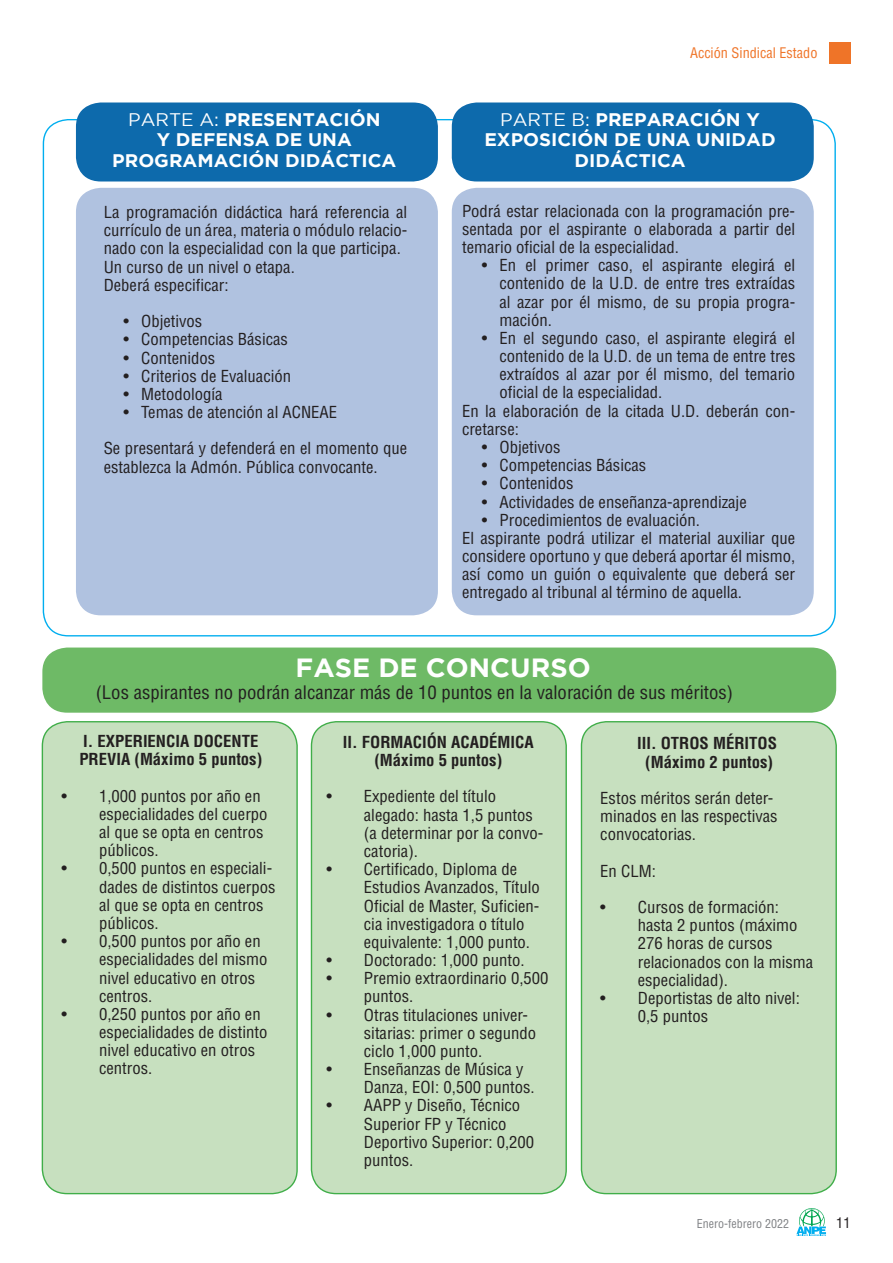
<style>
.page{position:relative;width:893px;height:1263px;background:#fff}
.page>*{position:absolute;margin:0;border:0;box-sizing:border-box;transform-origin:0 0}
.t1{font:700 26.25px "Gotham";color:#fff}
.t2{font:700 18.15px/20.2px "Gotham";color:#fff;text-align:center}
.t3{font:condensed 18.15px "Helvetica LT Std";color:#231f20}
.t4{font:condensed 16.2px/18.1px "Helvetica LT Std";color:#231f20}
.t5{font:700 condensed 16.2px/18.1px "Helvetica LT Std";color:#231f20;text-align:center}
.t6{font:condensed 14.25px "Helvetica";color:#ef7428}
.t7{font:condensed 14.25px "Helvetica";color:#231f20}
.t8{font:condensed 12px "Helvetica";color:#808285}
.s1{font-weight:400}
</style>
<div class="page">
<div style="left:829px;top:43px;width:21px;height:21px;background:#ef7428"></div>
<svg style="left:796px;top:1208px;width:30px;height:28px"></svg>
<div style="left:76px;top:102px;width:362px;height:79px;background:#0d6aac;border-radius:25px"></div>
<div style="left:452px;top:102px;width:362px;height:79px;background:#0d6aac;border-radius:25px"></div>
<div style="left:76px;top:188px;width:362px;height:427px;background:#b0c2e0;border-radius:25px"></div>
<div style="left:452px;top:188px;width:362px;height:427px;background:#b0c2e0;border-radius:25px"></div>
<div style="left:42px;top:647px;width:794px;height:66px;background:#6eba66;border-radius:25px"></div>
<div style="left:42px;top:722px;width:255px;height:471px;background:#c7e0bf;border-radius:25px"></div>
<div style="left:42px;top:721px;width:256px;height:473px;border:1px solid #40ae49;border-radius:25px"></div>
<div style="left:311px;top:722px;width:255px;height:471px;background:#c7e0bf;border-radius:25px"></div>
<div style="left:311px;top:721px;width:256px;height:473px;border:1px solid #40ae49;border-radius:25px"></div>
<div style="left:581px;top:722px;width:255px;height:471px;background:#c7e0bf;border-radius:25px"></div>
<div style="left:581px;top:721px;width:256px;height:473px;border:1px solid #40ae49;border-radius:25px"></div>
<p class="t6" style="left:690px;top:44px;width:129px">Acción Sindical Estado</p>
<p class="t2" style="left:112px;top:109px;width:286px"><span class="s1">PARTE A:</span> PRESENTACIÓN<br>Y DEFENSA DE UNA<br>PROGRAMACIÓN DIDÁCTICA</p>
<p class="t2" style="left:484px;top:109px;width:293px"><span class="s1">PARTE B:</span> PREPARACIÓN Y<br>EXPOSICIÓN DE UNA UNIDAD<br>DIDÁCTICA</p>
<p class="t4" style="left:104px;top:203px;width:305px">La programación didáctica hará referencia al currículo de un área, materia o módulo relacio&shy;nado con la especialidad con la que participa.<br>Un curso de un nivel o etapa.<br>Deberá especificar:</p>
<p class="t4" style="left:123px;top:312px;width:80px">• Objetivos</p>
<p class="t4" style="left:123px;top:330px;width:166px">• Competencias Básicas</p>
<p class="t4" style="left:123px;top:348px;width:93px">• Contenidos</p>
<p class="t4" style="left:123px;top:367px;width:169px">• Criterios de Evaluación</p>
<p class="t4" style="left:123px;top:385px;width:101px">• Metodología</p>
<p class="t4" style="left:123px;top:403px;width:215px">• Temas de atención al ACNEAE</p>
<p class="t4" style="left:104px;top:439px;width:305px">Se presentará y defenderá en el momento que establezca la Admón. Pública convocante.</p>
<p class="t4" style="left:462px;top:202px;width:335px;text-align:justify">Podrá estar relacionada con la programación pre&shy;sentada por el aspirante o elaborada a partir del temario oficial de la especialidad.</p>
<p class="t4" style="left:500px;top:256px;width:297px;text-align:justify;text-indent:-18px">• En el primer caso, el aspirante elegirá el contenido de la U.D. de entre tres extraídas al azar por él mismo, de su propia progra&shy;mación.</p>
<p class="t4" style="left:482px;top:329px;width:315px">• En el segundo caso, el aspirante elegirá el</p>
<p class="t4" style="left:500px;top:347px;width:297px">contenido de la U.D. de un tema de entre tres</p>
<p class="t4" style="left:500px;top:365px;width:297px">extraídos al azar por él mismo, del temario</p>
<p class="t4" style="left:500px;top:383px;width:164px">oficial de la especialidad.</p>
<p class="t4" style="left:462px;top:402px;width:335px">En la elaboración de la citada U.D. deberán con-</p>
<p class="t4" style="left:462px;top:420px;width:58px">cretarse:</p>
<p class="t4" style="left:482px;top:438px;width:80px">• Objetivos</p>
<p class="t4" style="left:482px;top:456px;width:166px">• Competencias Básicas</p>
<p class="t4" style="left:482px;top:474px;width:93px">• Contenidos</p>
<p class="t4" style="left:482px;top:492px;width:266px">• Actividades de enseñanza-aprendizaje</p>
<p class="t4" style="left:462px;top:511px;width:335px;text-indent:20px">• Procedimientos de evaluación.<br>El aspirante podrá utilizar el material auxiliar que considere oportuno y que deberá aportar él mismo, así como un guión o equivalente que deberá ser entregado al tribunal al término de aquella.</p>
<h1 class="t1" style="left:296px;top:653px;width:297px">FASE DE CONCURSO</h1>
<p class="t3" style="left:96px;top:680px;width:639px">(Los aspirantes no podrán alcanzar más de 10 puntos en la valoración de sus méritos)</p>
<p class="t5" style="left:79px;top:732px;width:184px;text-align:left">I. EXPERIENCIA DOCENTE<br>PREVIA (Máximo 5 puntos)</p>
<p class="t4" style="left:99px;top:787px;width:170px;text-indent:-38px">• 1,000 puntos por año en especialidades del cuerpo al que se opta en centros públicos.</p>
<p class="t4" style="left:99px;top:859px;width:178px;text-indent:-38px">• 0,500 puntos en especiali&shy;dades de distintos cuerpos al que se opta en centros públicos.</p>
<p class="t4" style="left:99px;top:932px;width:170px;text-indent:-38px">• 0,500 puntos por año en especialidades del mismo nivel educativo en otros centros.</p>
<p class="t4" style="left:99px;top:1005px;width:170px;text-indent:-38px">• 0,250 puntos por año en especialidades de distinto nivel educativo en otros centros.</p>
<p class="t5" style="left:343px;top:733px;width:192px">II. FORMACIÓN ACADÉMICA (Máximo 5 puntos)</p>
<p class="t4" style="left:364px;top:787px;width:181px;text-indent:-38px">• Expediente del título alegado: hasta 1,5 puntos (a determinar por la convo&shy;catoria).</p>
<p class="t4" style="left:364px;top:860px;width:177px;text-indent:-38px">• Certificado, Diploma de<br>Estudios Avanzados, Título<br>Oficial de Master, Suficien&shy;cia investigadora o título equivalente: 1,000 punto.</p>
<p class="t4" style="left:326px;top:951px;width:200px">• Doctorado: 1,000 punto.</p>
<p class="t4" style="left:364px;top:969px;width:186px;text-indent:-38px">• Premio extraordinario 0,500 puntos.</p>
<p class="t4" style="left:364px;top:1005px;width:174px;text-indent:-38px">• Otras titulaciones univer&shy;sitarias: primer o segundo ciclo 1,000 punto.</p>
<p class="t4" style="left:364px;top:1060px;width:172px;text-indent:-38px">• Enseñanzas de Música y<br>Danza, EOI: 0,500 puntos.</p>
<p class="t4" style="left:364px;top:1096px;width:172px;text-indent:-38px">• AAPP y Diseño, Técnico<br>Superior FP y Técnico<br>Deportivo Superior: 0,200 puntos.</p>
<p class="t5" style="left:637px;top:734px;width:141px">III. OTROS MÉRITOS (Máximo 2 puntos)</p>
<p class="t4" style="left:600px;top:789px;width:179px">Estos méritos serán deter&shy;minados en las respectivas convocatorias.</p>
<p class="t4" style="left:600px;top:861px;width:57px">En CLM:</p>
<p class="t4" style="left:638px;top:898px;width:177px;text-indent:-38px">• Cursos de formación: hasta 2 puntos (máximo<br>276 horas de cursos relacionados con la misma especialidad).</p>
<p class="t4" style="left:638px;top:989px;width:164px;text-indent:-38px">• Deportistas de alto nivel:<br>0,5 puntos</p>
<p class="t8" style="left:697px;top:1216px;width:94px">Enero-febrero 2022</p>
<p class="t7" style="left:836px;top:1214px;width:16px">11</p>
</div>
